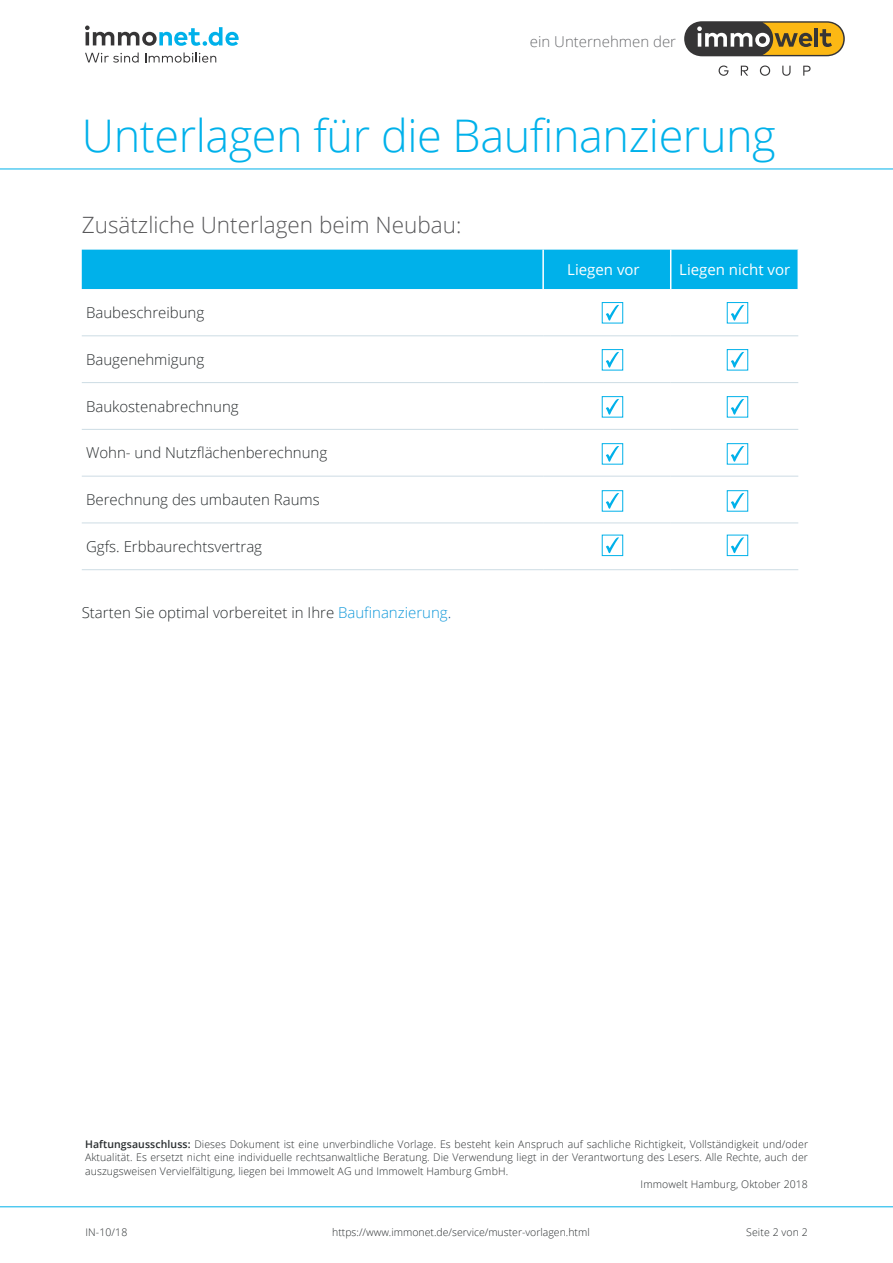
<style>
.page{position:relative;width:893px;height:1263px;background:#fff}
.page>*{position:absolute;margin:0;border:0;box-sizing:border-box;transform-origin:0 0}
.t1{font:300 45px "Open Sans";letter-spacing:-.01em;color:#00b1ea}
.t2{font:300 22.5px "Open Sans";color:#58585a}
.t3{font:300 15px "Open Sans";color:#292d2f}
.t4{font:15px "Open Sans";color:#fff}
.t5{font:300 15px "Open Sans";color:#6c6d70}
.t6{font:300 10.5px "Open Sans";letter-spacing:.01em;color:#292d2f}
.s1{color:#1399da}
.s2{color:#175d9e}
.s3{font-weight:600}
</style>
<div class="page">
<div style="left:82px;top:250px;width:715px;height:39px;background:#00b1ea"></div>
<hr style="left:82px;top:335px;width:461px;height:1px;background:#cddce4">
<hr style="left:543px;top:335px;width:128px;height:1px;background:#cddce4">
<hr style="left:671px;top:335px;width:127px;height:1px;background:#cddce4">
<hr style="left:82px;top:382px;width:461px;height:1px;background:#cddce4">
<hr style="left:543px;top:382px;width:128px;height:1px;background:#cddce4">
<hr style="left:671px;top:382px;width:127px;height:1px;background:#cddce4">
<hr style="left:82px;top:429px;width:461px;height:1px;background:#cddce4">
<hr style="left:543px;top:429px;width:128px;height:1px;background:#cddce4">
<hr style="left:671px;top:429px;width:127px;height:1px;background:#cddce4">
<hr style="left:82px;top:476px;width:461px;height:1px;background:#cddce4">
<hr style="left:543px;top:476px;width:128px;height:1px;background:#cddce4">
<hr style="left:671px;top:476px;width:127px;height:1px;background:#cddce4">
<hr style="left:542px;top:250px;width:2px;height:39px;background:#fff">
<hr style="left:670px;top:250px;width:1px;height:39px;background:#fff">
<hr style="left:82px;top:522px;width:461px;height:1px;background:#cddce4">
<hr style="left:543px;top:522px;width:128px;height:1px;background:#cddce4">
<hr style="left:671px;top:522px;width:127px;height:1px;background:#cddce4">
<hr style="left:82px;top:569px;width:461px;height:1px;background:#cddce4">
<hr style="left:543px;top:569px;width:128px;height:1px;background:#cddce4">
<hr style="left:671px;top:569px;width:127px;height:1px;background:#cddce4">
<div style="left:602px;top:302px;width:21px;height:21px;background:#fff;border:1px solid #00b1ea"></div>
<svg style="left:606px;top:305px;width:13px;height:16px"></svg>
<div style="left:727px;top:302px;width:21px;height:21px;background:#fff;border:1px solid #00b1ea"></div>
<svg style="left:731px;top:305px;width:13px;height:16px"></svg>
<div style="left:602px;top:349px;width:21px;height:21px;background:#fff;border:1px solid #00b1ea"></div>
<svg style="left:606px;top:352px;width:13px;height:16px"></svg>
<div style="left:727px;top:349px;width:21px;height:21px;background:#fff;border:1px solid #00b1ea"></div>
<svg style="left:731px;top:352px;width:13px;height:16px"></svg>
<div style="left:602px;top:396px;width:21px;height:21px;background:#fff;border:1px solid #00b1ea"></div>
<svg style="left:606px;top:399px;width:13px;height:16px"></svg>
<div style="left:727px;top:396px;width:21px;height:21px;background:#fff;border:1px solid #00b1ea"></div>
<svg style="left:731px;top:399px;width:13px;height:16px"></svg>
<div style="left:602px;top:443px;width:21px;height:21px;background:#fff;border:1px solid #00b1ea"></div>
<svg style="left:606px;top:446px;width:13px;height:16px"></svg>
<div style="left:727px;top:443px;width:21px;height:21px;background:#fff;border:1px solid #00b1ea"></div>
<svg style="left:731px;top:446px;width:13px;height:16px"></svg>
<div style="left:602px;top:490px;width:21px;height:22px;background:#fff;border:1px solid #00b1ea"></div>
<svg style="left:606px;top:493px;width:13px;height:16px"></svg>
<div style="left:727px;top:490px;width:21px;height:22px;background:#fff;border:1px solid #00b1ea"></div>
<svg style="left:731px;top:493px;width:13px;height:16px"></svg>
<div style="left:602px;top:535px;width:21px;height:21px;background:#fff;border:1px solid #00b1ea"></div>
<svg style="left:606px;top:537px;width:13px;height:16px"></svg>
<div style="left:727px;top:535px;width:21px;height:21px;background:#fff;border:1px solid #00b1ea"></div>
<svg style="left:731px;top:537px;width:13px;height:16px"></svg>
<svg style="left:85px;top:52px;width:54px;height:11px"></svg>
<svg style="left:145px;top:52px;width:71px;height:11px"></svg>
<svg style="left:85px;top:26px;width:154px;height:20px"></svg>
<hr style="left:0;top:1206px;width:893px;height:1px;background:#00b1ea">
<hr style="left:0;top:169px;width:893px;height:1px;background:#00b1ea">
<svg style="left:719px;top:66px;width:9px;height:10px"></svg>
<svg style="left:741px;top:66px;width:7px;height:10px"></svg>
<svg style="left:760px;top:66px;width:10px;height:10px"></svg>
<svg style="left:782px;top:66px;width:8px;height:10px"></svg>
<svg style="left:803px;top:66px;width:7px;height:10px"></svg>
<svg style="left:684px;top:21px;width:161px;height:35px;background:#927c49"></svg>
<h3 class="t5" style="left:530px;top:31px;width:148px">ein Unternehmen der</h3>
<h1 class="t1" style="left:82px;top:105px;width:695px">Unterlagen für die Baufinanzierung</h1>
<h2 class="t2" style="left:82px;top:209px;width:381px">Zusätzliche Unterlagen beim Neubau:</h2>
<h3 class="t3" style="left:86px;top:302px;width:120px">Baubeschreibung</h3>
<h3 class="t3" style="left:86px;top:349px;width:120px">Baugenehmigung</h3>
<h3 class="t3" style="left:86px;top:396px;width:154px">Baukostenabrechnung</h3>
<h3 class="t3" style="left:86px;top:443px;width:243px">Wohn- und Nutzflächenberechnung</h3>
<h3 class="t3" style="left:86px;top:489px;width:235px">Berechnung des umbauten Raums</h3>
<h3 class="t3" style="left:86px;top:536px;width:178px">Ggfs. Erbbaurechtsvertrag</h3>
<h3 class="t3" style="left:82px;top:602px;width:371px">Starten Sie optimal vorbereitet in Ihre <span class="s1">Baufinanzierung</span><span class="s2">.</span></h3>
<h3 class="t4" style="left:567px;top:259px;width:74px">Liegen vor</h3>
<h3 class="t4" style="left:679px;top:259px;width:112px">Liegen nicht vor</h3>
<p class="t6" style="left:85px;top:1137px;width:724px"><span class="s3">Haftungsausschluss:</span> Dieses Dokument ist eine unverbindliche Vorlage. Es besteht kein Anspruch auf sachliche Richtigkeit, Vollständigkeit und/oder</p>
<p class="t6" style="left:85px;top:1150px;width:724px">Aktualität. Es ersetzt nicht eine individuelle rechtsanwaltliche Beratung. Die Verwendung liegt in der Verantwortung des Lesers. Alle Rechte, auch der</p>
<p class="t6" style="left:85px;top:1164px;width:425px">auszugsweisen Vervielfältigung, liegen bei Immowelt AG und Immowelt Hamburg GmbH.</p>
<p class="t6" style="left:641px;top:1177px;width:169px">Immowelt Hamburg, Oktober 2018</p>
<p class="t6" style="left:85px;top:1225px;width:43px">IN-10/18</p>
<p class="t6" style="left:332px;top:1225px;width:259px">https://www.immonet.de/service/muster-vorlagen.html</p>
<p class="t6" style="left:746px;top:1225px;width:63px">Seite 2 von 2</p>
</div>
